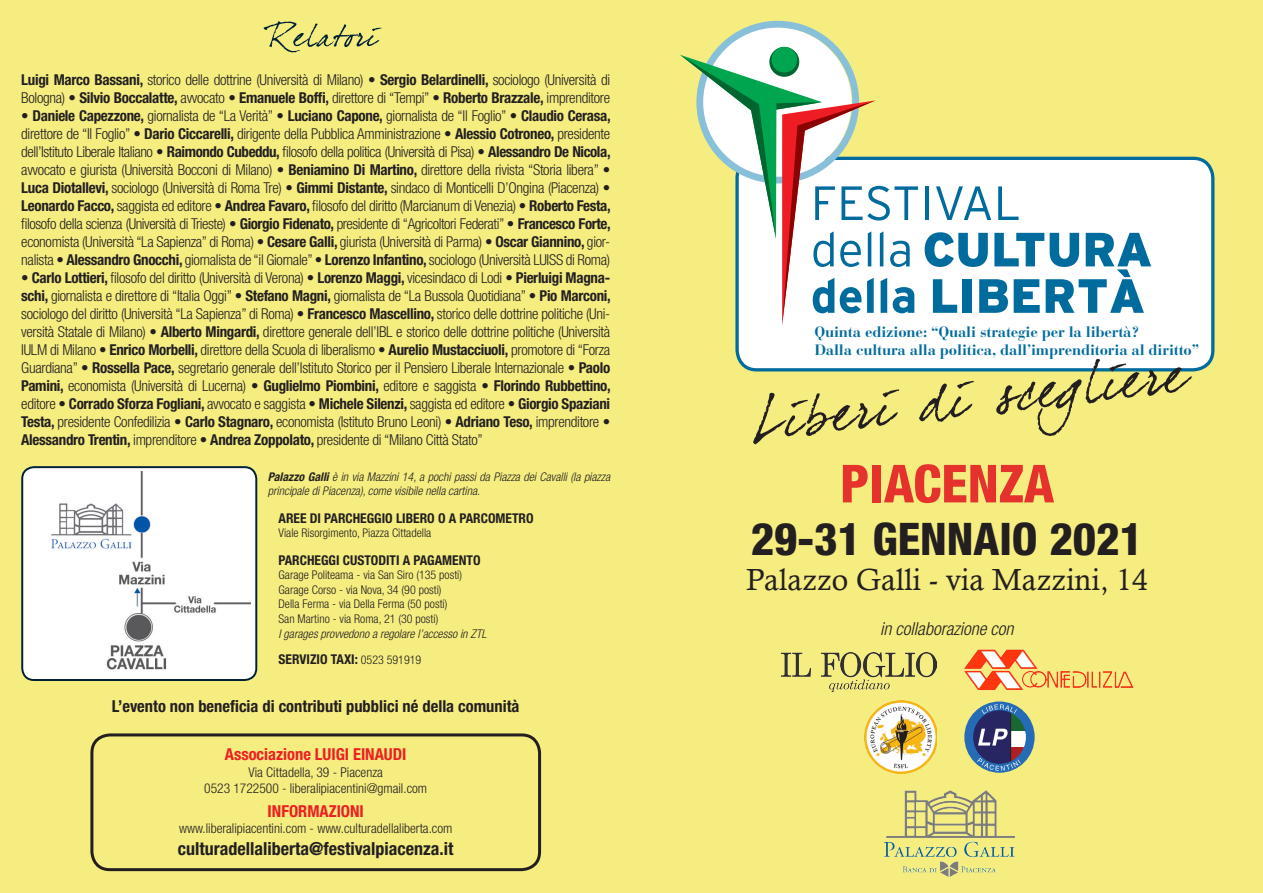
<style>
.page{position:relative;width:1263px;height:893px;background:#f5ed80}
.page>*{position:absolute;margin:0;border:0;box-sizing:border-box;transform-origin:0 0}
.t1{font:800 condensed 52.5px "Helvetica Neue";color:#e5322d}
.t2{font:800 condensed 45px "Helvetica Neue";color:#231f20}
.t3{font:30.45px "Calisto";color:#231f20}
.t4{font:700 condensed 18px "Helvetica Neue";color:#231f20}
.t5{font:italic 300 condensed 18px "Helvetica Neue";color:#231f20}
.t6{font:700 condensed 16.5px "Helvetica Neue";color:#231f20}
.t7{font:700 condensed 16.5px "Helvetica Neue";color:#ee1d23}
.t8{font:300 condensed 15px/18px "Helvetica Neue";letter-spacing:-.02em;color:#231f20;text-align:justify}
.t9{font:700 15px/18px "Bauer Bodoni";letter-spacing:-.01em;color:#006b9d}
.t10{font:300 condensed 13.5px "Helvetica Neue";color:#231f20}
.t11{font:700 condensed 13.5px "Helvetica Neue";color:#231f20}
.t12{font:300 condensed 12px/14.4px "Helvetica Neue";color:#231f20}
.t13{font:italic 300 condensed 12px/14.4px "Helvetica Neue";color:#231f20}
.s1{font-weight:700}
.s2{font-weight:300;font-size:12px}
</style>
<div class="page">
<div style="left:737px;top:158px;width:476px;height:212px;background:#fff;border-radius:20px"></div>
<div style="left:735px;top:157px;width:479px;height:214px;border:3px solid #006b9d;border-radius:20px"></div>
<hr style="left:925px;top:186px;width:4px;height:34px;background:#006b9d">
<svg style="left:936px;top:186px;width:55px;height:34px"></svg>
<svg style="left:998px;top:186px;width:20px;height:34px"></svg>
<svg style="left:925px;top:232px;width:226px;height:81px"></svg>
<svg style="left:680px;top:21px;width:238px;height:304px"></svg>
<div style="left:90px;top:733px;width:451px;height:138px;border:3px solid #231f20;border-radius:18px"></div>
<svg style="left:753px;top:389px;width:146px;height:55px"></svg>
<svg style="left:919px;top:381px;width:55px;height:41px"></svg>
<svg style="left:996px;top:359px;width:196px;height:77px"></svg>
<svg style="left:264px;top:21px;width:118px;height:31px"></svg>
<img style="left:964px;top:649px;width:170px;height:42px">
<img style="left:781px;top:652px;width:156px;height:40px">
<div style="left:22px;top:467px;width:234px;height:213px;background:#fff;border-radius:12px"></div>
<div style="left:21px;top:466px;width:236px;height:215px;border:2px solid #002037;border-radius:12px"></div>
<img style="left:51px;top:471px;width:200px;height:199px">
<img style="left:864px;top:700px;width:73px;height:73px">
<div style="left:964px;top:701px;width:71px;height:72px;background:#266bb5;border-radius:50%"></div>
<svg style="left:1021px;top:712px;width:5px;height:19px"></svg>
<div style="left:1009px;top:731px;width:17px;height:16px;background:#fff"></div>
<svg style="left:1021px;top:747px;width:5px;height:17px"></svg>
<svg style="left:973px;top:704px;width:48px;height:67px"></svg>
<img style="left:885px;top:790px;width:129px;height:86px">
<p class="t8" style="left:21px;top:70px;width:590px"><span class="s1">Luigi Marco Bassani,</span> storico delle dottrine (Università di Milano) • <span class="s1">Sergio Belardinelli,</span> sociologo (Università di<br>Bologna) • <span class="s1">Silvio Boccalatte,</span> avvocato • <span class="s1">Emanuele Boffi,</span> direttore di “Tempi” • <span class="s1">Roberto Brazzale,</span> imprenditore</p>
<p class="t8" style="left:21px;top:106px;width:591px">• <span class="s1">Daniele Capezzone,</span> giornalista de “La Verità” • <span class="s1">Luciano Capone,</span> giornalista de “Il Foglio” • <span class="s1">Claudio Cerasa, </span>direttore de “Il Foglio” • <span class="s1">Dario Ciccarelli,</span> dirigente della Pubblica Amministrazione • <span class="s1">Alessio Cotroneo,</span> presidente dell’Istituto Liberale Italiano • <span class="s1">Raimondo Cubeddu,</span> filosofo della politica (Università di Pisa) • <span class="s1">Alessandro De Nicola, </span>avvocato e giurista (Università Bocconi di Milano) • <span class="s1">Beniamino Di Martino,</span> direttore della rivista “Storia libera” • <span class="s1">Luca Diotallevi,</span> sociologo (Università di Roma Tre) • <span class="s1">Gimmi Distante,</span> sindaco di Monticelli D’Ongina (Piacenza) • <span class="s1">Leonardo Facco,</span> saggista ed editore • <span class="s1">Andrea Favaro,</span> filosofo del diritto (Marcianum di Venezia) • <span class="s1">Roberto Festa, </span>filosofo della scienza (Università di Trieste) • <span class="s1">Giorgio Fidenato,</span> presidente di “Agricoltori Federati” • <span class="s1">Francesco Forte, </span>economista (Università “La Sapienza” di Roma) • <span class="s1">Cesare Galli,</span> giurista (Università di Parma) • <span class="s1">Oscar Giannino,</span> gior&shy;nalista • <span class="s1">Alessandro Gnocchi,</span> giornalista de “il Giornale” • <span class="s1">Lorenzo Infantino,</span> sociologo (Università LUISS di Roma)</p>
<p class="t8" style="left:21px;top:268px;width:591px">• <span class="s1">Carlo Lottieri,</span> filosofo del diritto (Università di Verona) • <span class="s1">Lorenzo Maggi,</span> vicesindaco di Lodi • <span class="s1">Pierluigi Magna&shy;schi,</span> giornalista e direttore di “Italia Oggi” • <span class="s1">Stefano Magni,</span> giornalista de “La Bussola Quotidiana” • <span class="s1">Pio Marconi, </span>sociologo del diritto (Università “La Sapienza” di Roma) • <span class="s1">Francesco Mascellino,</span> storico delle dottrine politiche (Uni&shy;versità Statale di Milano) • <span class="s1">Alberto Mingardi,</span> direttore generale dell’IBL e storico delle dottrine politiche (Università IULM di Milano • <span class="s1">Enrico Morbelli,</span> direttore della Scuola di liberalismo • <span class="s1">Aurelio Mustacciuoli,</span> promotore di “Forza Guardiana” • <span class="s1">Rossella Pace,</span> segretario generale dell’Istituto Storico per il Pensiero Liberale Internazionale • <span class="s1">Paolo Pamini,</span> economista (Università di Lucerna) • <span class="s1">Guglielmo Piombini,</span> editore e saggista • <span class="s1">Florindo Rubbettino, </span>editore • <span class="s1">Corrado Sforza Fogliani,</span> avvocato e saggista • <span class="s1">Michele Silenzi,</span> saggista ed editore • <span class="s1">Giorgio Spaziani Testa,</span> presidente Confedilizia • <span class="s1">Carlo Stagnaro,</span> economista (Istituto Bruno Leoni) • <span class="s1">Adriano Teso,</span> imprenditore • <span class="s1">Alessandro Trentin,</span> imprenditore • <span class="s1">Andrea Zoppolato,</span> presidente di “Milano Città Stato”</p>
<p class="t13" style="left:268px;top:469px;width:344px"><span class="s1">Palazzo Galli</span> è in via Mazzini 14, a pochi passi da Piazza dei Cavalli (la piazza principale di Piacenza), come visibile nella cartina.</p>
<p class="t11" style="left:279px;top:510px;width:256px">AREE DI PARCHEGGIO LIBERO O A PARCOMETRO</p>
<p class="t12" style="left:279px;top:526px;width:154px">Viale Risorgimento, Piazza Cittadella</p>
<p class="t11" style="left:279px;top:552px;width:203px">PARCHEGGI CUSTODITI A PAGAMENTO</p>
<p class="t12" style="left:279px;top:568px;width:185px">Garage Politeama - via San Siro (135 posti)</p>
<p class="t12" style="left:279px;top:582px;width:170px">Garage Corso - via Nova, 34 (90 posti)<br>Della Ferma - via Della Ferma (50 posti)</p>
<p class="t12" style="left:279px;top:611px;width:161px">San Martino - via Roma, 21 (30 posti)</p>
<p class="t13" style="left:279px;top:626px;width:209px">I garages provvedono a regolare l’accesso in ZTL</p>
<p class="t11" style="left:279px;top:651px;width:144px">SERVIZIO TAXI: <span class="s2">0523 591919</span></p>
<p class="t6" style="left:112px;top:696px;width:409px">L’evento non beneficia di contributi pubblici né della comunità</p>
<p class="t7" style="left:225px;top:744px;width:183px">Associazione LUIGI EINAUDI</p>
<p class="t10" style="left:249px;top:764px;width:136px">Via Cittadella, 39 - Piacenza</p>
<p class="t10" style="left:204px;top:780px;width:224px">0523 1722500 - liberalipiacentini@gmail.com</p>
<p class="t7" style="left:268px;top:801px;width:98px">INFORMAZIONI</p>
<p class="t10" style="left:179px;top:820px;width:275px">www.liberalipiacentini.com - www.culturadellaliberta.com</p>
<p class="t4" style="left:178px;top:837px;width:277px">culturadellaliberta@festivalpiacenza.it</p>
<p class="t9" style="left:814px;top:323px;width:386px">Quinta edizione: “Quali strategie per la libertà?<br>Dalla cultura alla politica, dall’imprenditoria al diritto”</p>
<p class="t1" style="left:840px;top:451px;width:215px">PIACENZA</p>
<p class="t2" style="left:751px;top:511px;width:394px">29-31 GENNAIO 2021</p>
<p class="t3" style="left:746px;top:562px;width:403px">Palazzo Galli - via Mazzini, 14</p>
<p class="t5" style="left:880px;top:618px;width:135px">in collaborazione con</p>
</div>
